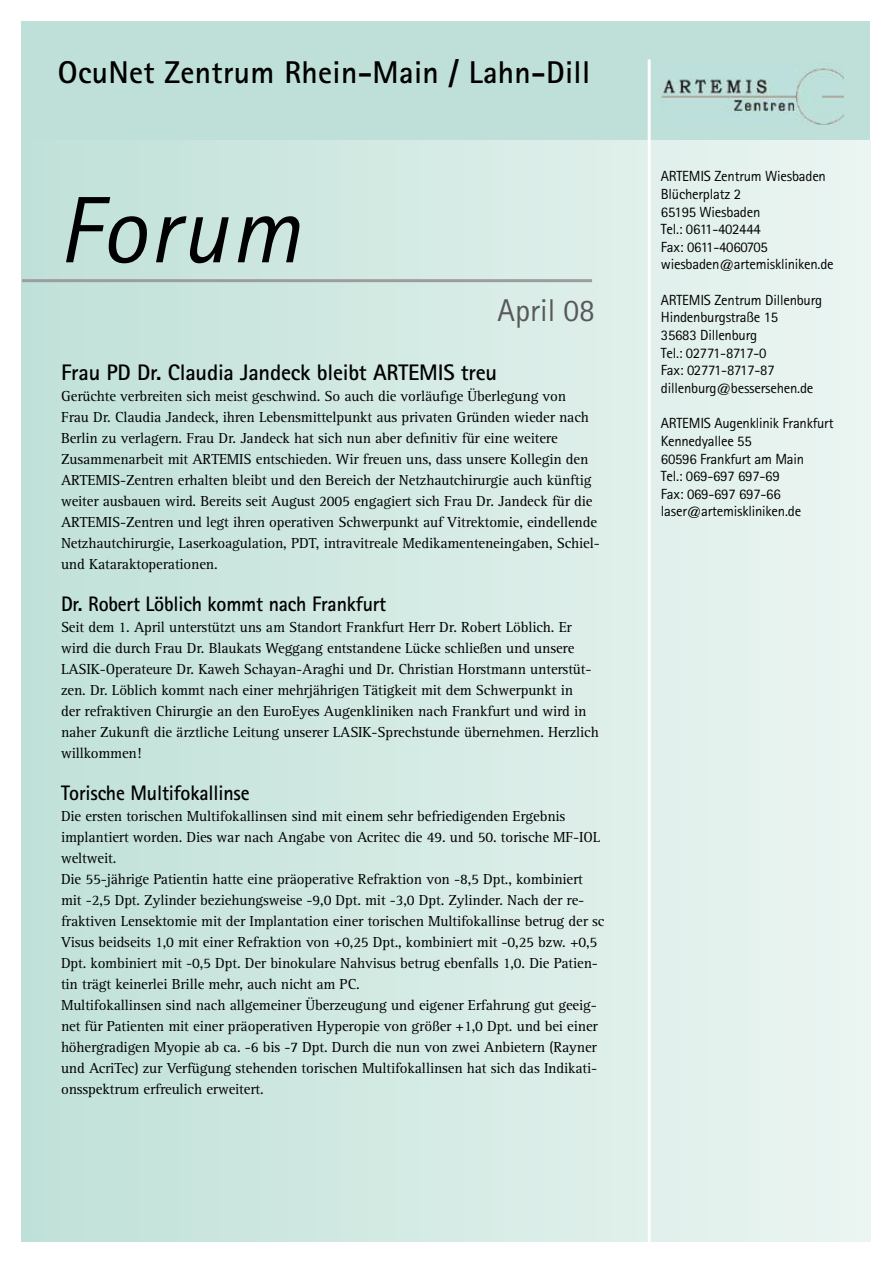
<style>
.page{position:relative;width:893px;height:1263px;background:#fff}
.page>*{position:absolute;margin:0;border:0;box-sizing:border-box;transform-origin:0 0}
.t1{font:italic 94.5px "Rotis Sans Serif Std";letter-spacing:.025em;color:#000}
.t2{font:700 31.5px "Rotis Sans Serif Std";letter-spacing:.01em;color:#000}
.t3{font:31.5px "Rotis Sans Serif Std";color:#58585a}
.t4{font:700 22.5px "Rotis Sans Serif Std";letter-spacing:-.01em;color:#000}
.t5{font:700 21px "Rotis Sans Serif Std";letter-spacing:-.01em;color:#000;scale:.95 1}
.t6{font:15px/21px "Rotis Serif Std";letter-spacing:-.01em;color:#000}
.t7{font:14.7px/17.7px "Rotis Sans Serif Std";letter-spacing:-.015em;color:#000}
</style>
<div class="page">
<div style="left:21px;top:21px;width:849px;height:128px;background:#bfe0d8"></div>
<div style="left:21px;top:141px;width:849px;height:1100px;background:linear-gradient(to right,#c0e1d8,#ecf5f2)"></div>
<hr style="left:648px;top:60px;width:3px;height:1203px;background:#fff">
<hr style="left:22px;top:279px;width:570px;height:3px;background:#9c9d9f">
<img style="left:660px;top:63px;width:183px;height:62px">
<h2 class="t2" style="left:58px;top:52px;width:534px">OcuNet Zentrum Rhein-Main / Lahn-Dill</h2>
<h1 class="t1" style="left:58px;top:175px;width:244px">Forum</h1>
<h2 class="t3" style="left:497px;top:292px;width:99px">April 08</h2>
<h3 class="t4" style="left:61px;top:358px;width:438px">Frau PD Dr. Claudia Jandeck bleibt ARTEMIS treu</h3>
<p class="t6" style="left:61px;top:386px;width:540px">Gerüchte verbreiten sich meist geschwind. So auch die vorläufige Überlegung von<br>Frau Dr. Claudia Jandeck, ihren Lebensmittelpunkt aus privaten Gründen wieder nach Berlin zu verlagern. Frau Dr. Jandeck hat sich nun aber definitiv für eine weitere Zusammenarbeit mit ARTEMIS entschieden. Wir freuen uns, dass unsere Kollegin den ARTEMIS-Zentren erhalten bleibt und den Bereich der Netzhautchirurgie auch künftig weiter ausbauen wird. Bereits seit August 2005 engagiert sich Frau Dr. Jandeck für die ARTEMIS-Zentren und legt ihren operativen Schwerpunkt auf Vitrektomie, eindellende Netzhautchirurgie, Laserkoagulation, PDT, intravitreale Medikamenteneingaben, Schiel&shy;und Kataraktoperationen.</p>
<h3 class="t5" style="left:61px;top:590px;width:344px">Dr. Robert Löblich kommt nach Frankfurt</h3>
<p class="t6" style="left:61px;top:617px;width:539px">Seit dem 1. April unterstützt uns am Standort Frankfurt Herr Dr. Robert Löblich. Er wird die durch Frau Dr. Blaukats Weggang entstandene Lücke schließen und unsere LASIK-Operateure Dr. Kaweh Schayan-Araghi und Dr. Christian Horstmann unterstüt&shy;zen. Dr. Löblich kommt nach einer mehrjährigen Tätigkeit mit dem Schwerpunkt in<br>der refraktiven Chirurgie an den EuroEyes Augenkliniken nach Frankfurt und wird in naher Zukunft die ärztliche Leitung unserer LASIK-Sprechstunde übernehmen. Herzlich willkommen!</p>
<h3 class="t5" style="left:61px;top:779px;width:200px">Torische Multifokallinse</h3>
<p class="t6" style="left:61px;top:806px;width:545px">Die ersten torischen Multifokallinsen sind mit einem sehr befriedigenden Ergebnis implantiert worden. Dies war nach Angabe von Acritec die 49. und 50. torische MF-IOL weltweit.<br>Die 55-jährige Patientin hatte eine präoperative Refraktion von -8,5 Dpt., kombiniert mit -2,5 Dpt. Zylinder beziehungsweise -9,0 Dpt. mit -3,0 Dpt. Zylinder. Nach der re&shy;fraktiven Lensektomie mit der Implantation einer torischen Multifokallinse betrug der sc Visus beidseits 1,0 mit einer Refraktion von +0,25 Dpt., kombiniert mit -0,25 bzw. +0,5<br>Dpt. kombiniert mit -0,5 Dpt. Der binokulare Nahvisus betrug ebenfalls 1,0. Die Patien&shy;tin trägt keinerlei Brille mehr, auch nicht am PC.<br>Multifokallinsen sind nach allgemeiner Überzeugung und eigener Erfahrung gut geeig&shy;net für Patienten mit einer präoperativen Hyperopie von größer +1,0 Dpt. und bei einer höhergradigen Myopie ab ca. -6 bis -7 Dpt. Durch die nun von zwei Anbietern (Rayner und AcriTec) zur Verfügung stehenden torischen Multifokallinsen hat sich das Indikati&shy;onsspektrum erfreulich erweitert.</p>
<p class="t7" style="left:661px;top:167px;width:174px">ARTEMIS Zentrum Wiesbaden<br>Blücherplatz 2<br>65195 Wiesbaden<br>Tel.: 0611-402444<br>Fax: 0611-4060705 wiesbaden@artemiskliniken.de</p>
<p class="t7" style="left:661px;top:291px;width:163px">ARTEMIS Zentrum Dillenburg<br>Hindenburgstraße 15<br>35683 Dillenburg<br>Tel.: 02771-8717-0<br>Fax: 02771-8717-87 dillenburg@bessersehen.de</p>
<p class="t7" style="left:661px;top:414px;width:174px">ARTEMIS Augenklinik Frankfurt<br>Kennedyallee 55<br>60596 Frankfurt am Main<br>Tel.: 069-697 697-69<br>Fax: 069-697 697-66 laser@artemiskliniken.de</p>
</div>
